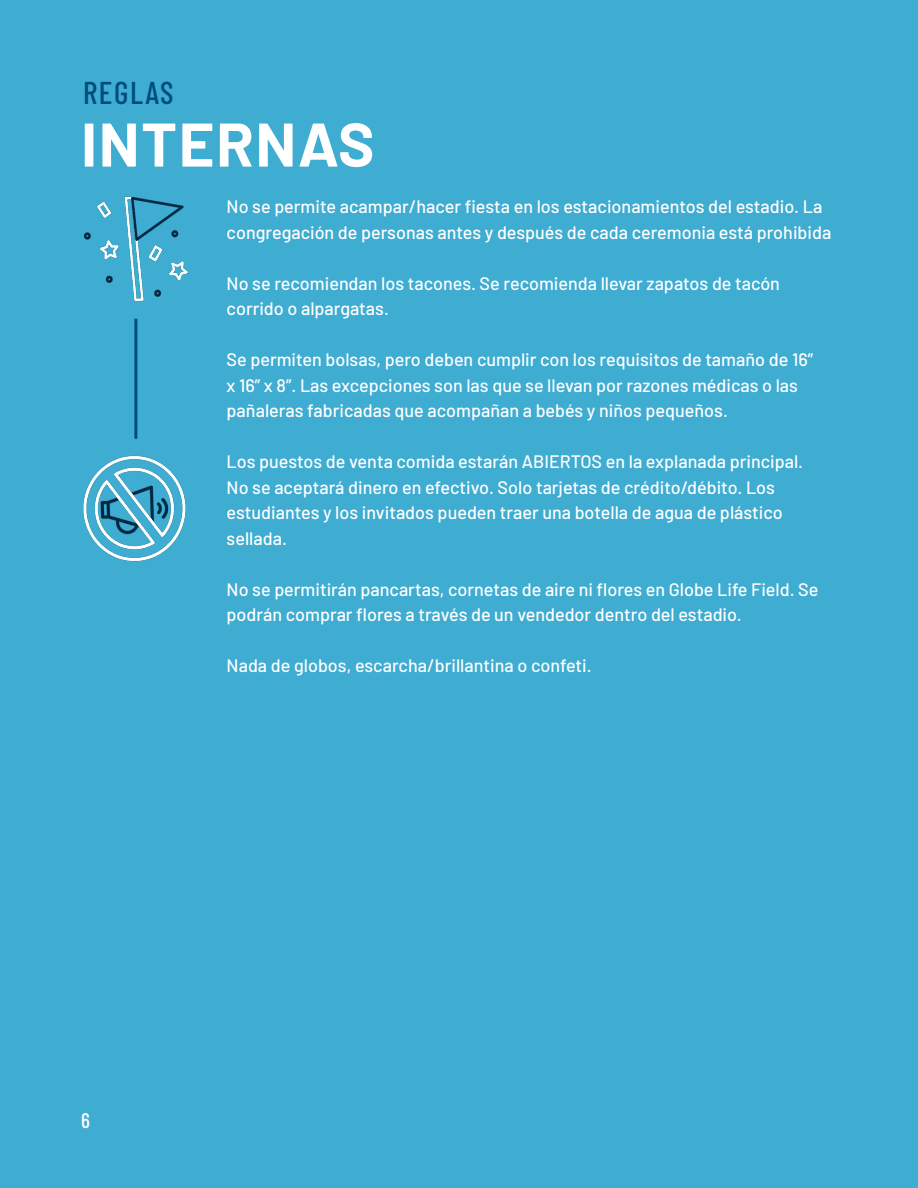
<style>
.page{position:relative;width:918px;height:1188px;background:#3facd2}
.page>*{position:absolute;margin:0;border:0;box-sizing:border-box;transform-origin:0 0}
.t1{font:700 61.5px "Barlow";letter-spacing:.025em;color:#fff}
.t2{font:500 31.5px "Barlow Condensed";letter-spacing:.05em;color:#004d7c}
.t3{font:500 21px "Barlow Condensed";color:#fff}
.t4{font:500 18px/25.5px "Barlow";color:#fff}
</style>
<div class="page">
<hr style="left:134px;top:319px;width:3px;height:120px;background:#004d7c">
<img style="left:83px;top:455px;width:103px;height:106px">
<img style="left:84px;top:196px;width:103px;height:106px">
<h2 class="t2" style="left:83px;top:70px;width:92px">REGLAS</h2>
<h1 class="t1" style="left:81px;top:99px;width:295px">INTERNAS</h1>
<p class="t4" style="left:227px;top:193px;width:606px">No se permite acampar/hacer fiesta en los estacionamientos del estadio. La congregación de personas antes y después de cada ceremonia está prohibida</p>
<p class="t4" style="left:227px;top:269px;width:555px">No se recomiendan los tacones. Se recomienda llevar zapatos de tacón corrido o alpargatas.</p>
<p class="t4" style="left:227px;top:346px;width:588px">Se permiten bolsas, pero deben cumplir con los requisitos de tamaño de 16” x 16” x 8”. Las excepciones son las que se llevan por razones médicas o las pañaleras fabricadas que acompañan a bebés y niños pequeños.</p>
<p class="t4" style="left:227px;top:448px;width:578px">Los puestos de venta comida estarán ABIERTOS en la explanada principal.<br>No se aceptará dinero en efectivo. Solo tarjetas de crédito/débito. Los estudiantes y los invitados pueden traer una botella de agua de plástico sellada.</p>
<p class="t4" style="left:227px;top:575px;width:593px">No se permitirán pancartas, cornetas de aire ni flores en Globe Life Field. Se podrán comprar flores a través de un vendedor dentro del estadio.</p>
<p class="t4" style="left:227px;top:652px;width:367px">Nada de globos, escarcha/brillantina o confeti.</p>
<p class="t3" style="left:81px;top:1105px;width:10px">6</p>
</div>
